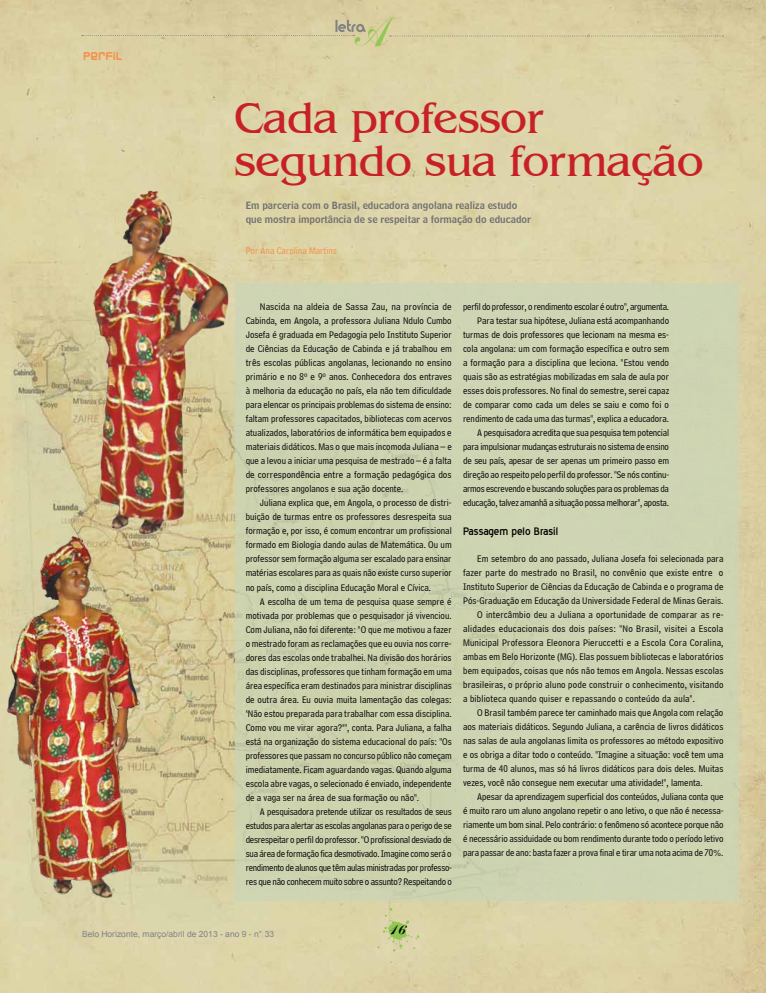
<style>
.page{position:relative;width:766px;height:993px;background:#fff}
.page>*{position:absolute;margin:0;border:0;box-sizing:border-box;transform-origin:0 0}
.t1{font:43.7px/43.7px "Benguiat IT Cby BT";color:#c72127}
.t2{font:16px "Arenski";color:#000}
.t3{font:13.8px "Blue Highway";letter-spacing:-.01em;color:#000}
.t4{font:12px "Blackjack";color:#f78e45}
.t5{font:10px/14px "Bell Centennial BT Address";color:#000;text-align:justify}
.t6{font:10px/13.5px "Bell Centennial BT Name And Number";color:#6d6e71}
.t7{font:10px "Bell Centennial BT Address";letter-spacing:.02em;color:#000}
.t8{font:10px "Bell Centennial BT Address";color:#f78e45}
.t9{font:8.5px "Arial";color:#808285}
.s1{font-family:"Bell Gothic BT"}
</style>
<div class="page">
<img style="left:0;top:0;width:765px;height:992px">
<div style="left:235px;top:283px;width:503px;height:617px;background:#ced4b1"></div>
<img style="left:0;top:532px;width:151px;height:369px">
<img style="left:71px;top:177px;width:184px;height:365px">
<svg style="left:82px;top:17px;width:641px;height:29px;background:#d7cd9f"></svg>
<svg style="left:377px;top:907px;width:42px;height:44px;background:#d9d3a5"></svg>
<img style="left:390px;top:922px;width:17px;height:18px">
<p class="t4" style="left:82px;top:48px;width:41px">Perfil</p>
<h1 class="t1" style="left:234px;top:95px;width:470px">Cada professor segundo sua formação</h1>
<p class="t6" style="left:246px;top:198px;width:287px">Em parceria com o Brasil, educadora angolana realiza estudo que mostra importância de se respeitar a formação do educador</p>
<p class="t8" style="left:246px;top:244px;width:93px">Por Ana Carolina Martins</p>
<p class="t5" style="left:246px;top:300px;width:207px;text-indent:14px">Nascida na aldeia de Sassa Zau, na província de Cabinda, em Angola, a professora Juliana Ndulo Cumbo Josefa é graduada em Pedagogia pelo Instituto Superior de Ciências da Educação de Cabinda e já trabalhou em três escolas públicas angolanas, lecionando no ensino primário e no 8º e 9º anos. Conhecedora dos entraves à melhoria da educação no país, ela não tem dificuldade para elencar os principais problemas do sistema de ensino: faltam professores capacitados, bibliotecas com acervos atualizados, laboratórios de informática bem equipados e materiais didáticos. Mas o que mais incomoda Juliana – e que a levou a iniciar uma pesquisa de mestrado – é a falta de correspondência entre a formação pedagógica dos professores angolanos e sua ação docente.</p>
<p class="t5" style="left:246px;top:496px;width:207px;text-indent:14px">Juliana explica que, em Angola, o processo de distri&shy;buição de turmas entre os professores desrespeita sua formação e, por isso, é comum encontrar um profissional formado em Biologia dando aulas de Matemática. Ou um professor sem formação alguma ser escalado para ensinar matérias escolares para as quais não existe curso superior no país, como a disciplina Educação Moral e Cívica.</p>
<p class="t5" style="left:246px;top:594px;width:207px;text-indent:14px">A escolha de um tema de pesquisa quase sempre é motivada por problemas que o pesquisador já vivenciou.<br>Com Juliana, não foi diferente: "O que me motivou a fazer o mestrado foram as reclamações que eu ouvia nos corre&shy;dores das escolas onde trabalhei. Na divisão dos horários das disciplinas, professores que tinham formação em uma área específica eram destinados para ministrar disciplinas de outra área. Eu ouvia muita lamentação das colegas: ‘Não estou preparada para trabalhar com essa disciplina.<br>Como vou me virar agora?’", conta. Para Juliana, a falha está na organização do sistema educacional do país: "Os professores que passam no concurso público não começam imediatamente. Ficam aguardando vagas. Quando alguma escola abre vagas, o selecionado é enviado, independente de a vaga ser na área de sua formação ou não".</p>
<p class="t5" style="left:246px;top:804px;width:208px;text-indent:14px">A pesquisadora pretende utilizar os resultados de seus estudos para alertar as escolas angolanas para o perigo de se desrespeitar o perfil do professor. "O profissional desviado de sua área de formação fica desmotivado. Imagine como será o rendimento de alunos que têm aulas ministradas por professo&shy;res que não conhecem muito sobre o assunto? Respeitando o</p>
<p class="t5" style="left:463px;top:300px;width:207px;text-align:right">perfil do professor, o rendimento escolar é outro", argumenta.<br>Para testar sua hipótese, Juliana está acompanhando turmas de dois professores que lecionam na mesma es&shy;cola angolana: um com formação específica e outro sem a formação para a disciplina que leciona. "Estou vendo quais são as estratégias mobilizadas em sala de aula por esses dois professores. No final do semestre, serei capaz de comparar como cada um deles se saiu e como foi o rendimento de cada uma das turmas", explica a educadora.<br>A pesquisadora acredita que sua pesquisa tem potencial para impulsionar mudanças estruturais no sistema de ensino de seu país, apesar de ser apenas um primeiro passo em direção ao respeito pelo perfil do professor. "Se nós continu&shy;armos escrevendo e buscando soluções para os problemas da educação, talvez amanhã a situação possa melhorar", aposta.</p>
<h3 class="t3" style="left:463px;top:525px;width:96px">Passagem pelo Brasil</h3>
<p class="t5" style="left:477px;top:551px;width:247px">Em setembro do ano passado, Juliana Josefa foi selecionada para</p>
<p class="t5" style="left:463px;top:565px;width:262px">fazer parte do mestrado no Brasil, no convênio que existe entre o</p>
<p class="t5" style="left:463px;top:579px;width:262px">Instituto Superior de Ciências da Educação de Cabinda e o programa de</p>
<p class="t5" style="left:463px;top:593px;width:262px">Pós-Graduação em Educação da Universidade Federal de Minas Gerais.</p>
<p class="t5" style="left:477px;top:607px;width:248px">O intercâmbio deu a Juliana a oportunidade de comparar as re-</p>
<p class="t7" style="left:463px;top:622px;width:262px">alidades educacionais dos dois países: "No Brasil, visitei a Escola</p>
<p class="t5" style="left:463px;top:635px;width:262px">Municipal Professora Eleonora Pieruccetti e a Escola Cora Coralina,</p>
<p class="t5" style="left:463px;top:649px;width:262px">ambas em Belo Horizonte (MG). Elas possuem bibliotecas e laboratórios</p>
<p class="t5" style="left:463px;top:663px;width:262px">bem equipados, coisas que nós não temos em Angola. Nessas escolas</p>
<p class="t5" style="left:463px;top:677px;width:262px">brasileiras, o próprio aluno pode construir o conhecimento, visitando</p>
<p class="t5" style="left:463px;top:691px;width:233px">a biblioteca quando quiser e repassando o conteúdo da aula".</p>
<p class="t5" style="left:477px;top:705px;width:247px">O Brasil também parece ter caminhado mais que Angola com relação</p>
<p class="t5" style="left:463px;top:719px;width:262px">aos materiais didáticos. Segundo Juliana, a carência de livros didáticos</p>
<p class="t5" style="left:463px;top:733px;width:262px">nas salas de aula angolanas limita os professores ao método expositivo</p>
<p class="t5" style="left:463px;top:747px;width:262px">e os obriga a ditar todo o conteúdo. "Imagine a situação: você tem uma</p>
<p class="t5" style="left:463px;top:761px;width:262px">turma de 40 alunos, mas só há livros didáticos para dois deles. Muitas</p>
<p class="t5" style="left:463px;top:775px;width:241px">vezes, você não consegue nem executar uma atividade!", lamenta.</p>
<p class="t5" style="left:477px;top:789px;width:247px">Apesar da aprendizagem superficial dos conteúdos, Juliana conta que</p>
<p class="t5" style="left:463px;top:803px;width:262px">é muito raro um aluno angolano repetir o ano letivo, o que não é necessa-</p>
<p class="t5" style="left:463px;top:817px;width:262px">riamente um bom sinal. Pelo contrário: o fenômeno só acontece porque não</p>
<p class="t5" style="left:463px;top:831px;width:262px">é necessário assiduidade ou bom rendimento durante todo o período letivo</p>
<p class="t5" style="left:463px;top:845px;width:262px">para passar de ano: basta fazer a prova final e tirar uma nota acima de 70<span class="s1">%</span>.</p>
<p class="t9" style="left:82px;top:928px;width:193px">Belo Horizonte, março/abril de 2013 - ano 9 - n° 33</p>
<h2 class="t2" style="left:387px;top:919px;width:18px">16</h2>
</div>
